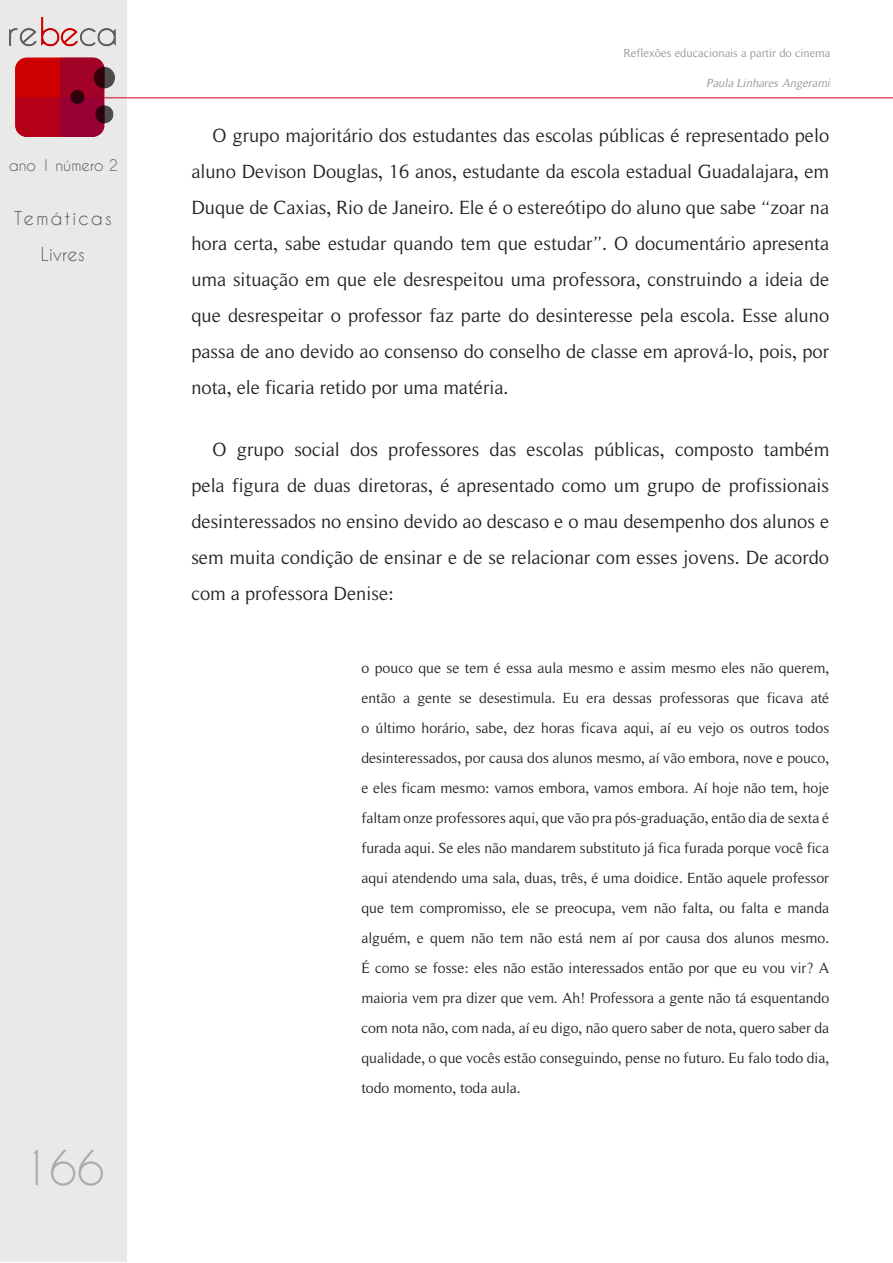
<style>
.page{position:relative;width:893px;height:1263px;background:#fff}
.page>*{position:absolute;margin:0;border:0;box-sizing:border-box;transform-origin:0 0}
.t1{font:45px "Caviar Dreams";color:#a8a9ad}
.texto{font:19.5px/36px "Roman Serif";color:#231f20;text-align:justify}
.t2{font:18px/36px "Caviar Dreams";letter-spacing:.115em;color:#57585a;text-align:center}
.citacao{font:15px/30px "Roman Serif";color:#231f20;text-align:justify}
.t3{font:15px "Caviar Dreams";color:#57585a}
.t4{font:12px "Roman Serif";color:#939598}
.t5{font:italic 12px "Roman Serif";color:#939598}
</style>
<div class="page">
<div style="left:1px;top:1px;width:126px;height:1261px;background:#e9e9e9"></div>
<hr style="left:98px;top:97px;width:795px;height:1px;background:#d1232a">
<img style="left:10px;top:17px;width:106px;height:119px">
<p class="t3" style="left:9px;top:156px;width:111px">ano 1 número 2</p>
<p class="t2" style="left:14px;top:200px;width:100px">Temáticas<br>Livres</p>
<h1 class="t1" style="left:22px;top:1141px;width:84px">166</h1>
<p class="t4" style="left:624px;top:46px;width:208px">Reflexões educacionais a partir do cinema</p>
<p class="t5" style="left:707px;top:76px;width:125px">Paula Linhares Angerami</p>
<p class="texto" style="left:191px;top:118px;width:639px;text-indent:21px">O grupo majoritário dos estudantes das escolas públicas é representado pelo aluno Devison Douglas, 16 anos, estudante da escola estadual Guadalajara, em Duque de Caxias, Rio de Janeiro. Ele é o estereótipo do aluno que sabe “zoar na hora certa, sabe estudar quando tem que estudar”. O documentário apresenta uma situação em que ele desrespeitou uma professora, construindo a ideia de que desrespeitar o professor faz parte do desinteresse pela escola. Esse aluno passa de ano devido ao consenso do conselho de classe em aprová-lo, pois, por nota, ele ficaria retido por uma matéria.</p>
<p class="texto" style="left:191px;top:431px;width:639px;text-indent:21px">O grupo social dos professores das escolas públicas, composto também pela figura de duas diretoras, é apresentado como um grupo de profissionais desinteressados no ensino devido ao descaso e o mau desempenho dos alunos e sem muita condição de ensinar e de se relacionar com esses jovens. De acordo com a professora Denise:</p>
<p class="citacao" style="left:361px;top:652px;width:469px">o pouco que se tem é essa aula mesmo e assim mesmo eles não querem, então a gente se desestimula. Eu era dessas professoras que ficava até o último horário, sabe, dez horas ficava aqui, aí eu vejo os outros todos desinteressados, por causa dos alunos mesmo, aí vão embora, nove e pouco, e eles ficam mesmo: vamos embora, vamos embora. Aí hoje não tem, hoje faltam onze professores aqui, que vão pra pós-graduação, então dia de sexta é furada aqui. Se eles não mandarem substituto já fica furada porque você fica aqui atendendo uma sala, duas, três, é uma doidice. Então aquele professor que tem compromisso, ele se preocupa, vem não falta, ou falta e manda alguém, e quem não tem não está nem aí por causa dos alunos mesmo.<br>É como se fosse: eles não estão interessados então por que eu vou vir? A maioria vem pra dizer que vem. Ah! Professora a gente não tá esquentando com nota não, com nada, aí eu digo, não quero saber de nota, quero saber da qualidade, o que vocês estão conseguindo, pense no futuro. Eu falo todo dia, todo momento, toda aula.</p>
</div>
